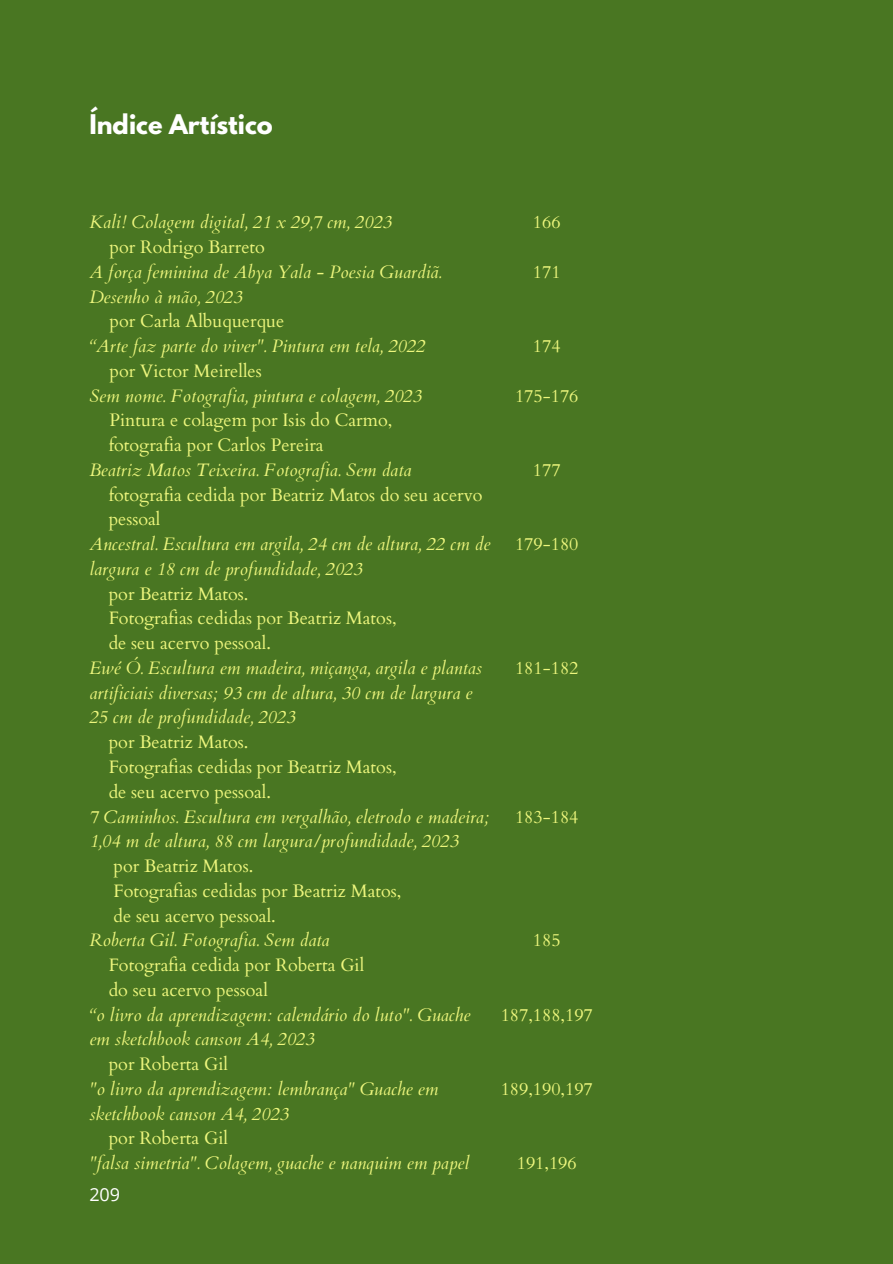
<style>
.page{position:relative;width:893px;height:1264px;background:#fff}
.page>*{position:absolute;margin:0;border:0;box-sizing:border-box;transform-origin:0 0}
.t1{font:700 24px "League Spartan";color:#fff}
.t2{font:italic 18px/24.8px "Cardo";color:#edf67d}
.t3{font:18px/24.8px "Cardo";color:#edf67d}
.t4{font:18px "Open Sans";color:#fff}
</style>
<div class="page">
<div style="left:0;top:0;width:892px;height:1263px;background:#497622"></div>
<h1 class="t1" style="left:89px;top:112px;width:185px">Índice Artístico</h1>
<p class="t2" style="left:89px;top:210px;width:304px">Kali! Colagem digital, 21 x 29,7 cm, 2023</p>
<p class="t3" style="left:110px;top:235px;width:157px">por Rodrigo Barreto</p>
<p class="t2" style="left:89px;top:260px;width:353px">A força feminina de Abya Yala - Poesia Guardiã.<br>Desenho à mão, 2023</p>
<p class="t3" style="left:110px;top:309px;width:176px">por Carla Albuquerque</p>
<p class="t2" style="left:89px;top:334px;width:337px">“Arte faz parte do viver". Pintura em tela, 2022</p>
<p class="t3" style="left:110px;top:359px;width:154px">por Victor Meirelles</p>
<p class="t2" style="left:89px;top:383px;width:334px">Sem nome. Fotografia, pintura e colagem, 2023</p>
<p class="t3" style="left:109px;top:408px;width:285px">Pintura e colagem por Isis do Carmo, fotografia por Carlos Pereira</p>
<p class="t2" style="left:89px;top:458px;width:324px">Beatriz Matos Teixeira. Fotografia. Sem data</p>
<p class="t3" style="left:109px;top:482px;width:375px">fotografia cedida por Beatriz Matos do seu acervo pessoal</p>
<p class="t2" style="left:89px;top:532px;width:402px">Ancestral. Escultura em argila, 24 cm de altura, 22 cm de largura e 18 cm de profundidade, 2023</p>
<p class="t3" style="left:109px;top:581px;width:289px">por Beatriz Matos.<br>Fotografias cedidas por Beatriz Matos, de seu acervo pessoal.</p>
<p class="t2" style="left:89px;top:656px;width:394px">Ewé Ó. Escultura em madeira, miçanga, argila e plantas artificiais diversas; 93 cm de altura, 30 cm de largura e<br>25 cm de profundidade, 2023</p>
<p class="t3" style="left:109px;top:730px;width:289px">por Beatriz Matos.<br>Fotografias cedidas por Beatriz Matos, de seu acervo pessoal.</p>
<p class="t2" style="left:89px;top:804px;width:401px">7 Caminhos. Escultura em vergalhão, eletrodo e madeira;<br>1,04 m de altura, 88 cm largura/profundidade, 2023</p>
<p class="t3" style="left:113px;top:854px;width:289px">por Beatriz Matos.<br>Fotografias cedidas por Beatriz Matos, de seu acervo pessoal.</p>
<p class="t2" style="left:89px;top:928px;width:242px">Roberta Gil. Fotografia. Sem data</p>
<p class="t3" style="left:109px;top:953px;width:257px">Fotografia cedida por Roberta Gil do seu acervo pessoal</p>
<p class="t2" style="left:89px;top:1002px;width:382px">“o livro da aprendizagem: calendário do luto". Guache em sketchbook canson A4, 2023</p>
<p class="t3" style="left:109px;top:1052px;width:121px">por Roberta Gil</p>
<p class="t2" style="left:89px;top:1076px;width:350px">"o livro da aprendizagem: lembrança" Guache em sketchbook canson A4, 2023</p>
<p class="t3" style="left:109px;top:1126px;width:121px">por Roberta Gil</p>
<p class="t2" style="left:89px;top:1151px;width:381px">"falsa simetria". Colagem, guache e nanquim em papel</p>
<p class="t4" style="left:89px;top:1181px;width:32px">209</p>
<p class="t3" style="left:533px;top:210px;width:29px">166</p>
<p class="t3" style="left:533px;top:260px;width:29px">171</p>
<p class="t3" style="left:533px;top:334px;width:29px">174</p>
<p class="t3" style="left:515px;top:383px;width:65px">175-176</p>
<p class="t3" style="left:533px;top:458px;width:29px">177</p>
<p class="t3" style="left:515px;top:532px;width:65px">179-180</p>
<p class="t3" style="left:515px;top:656px;width:65px">181-182</p>
<p class="t3" style="left:515px;top:804px;width:65px">183-184</p>
<p class="t3" style="left:533px;top:928px;width:29px">185</p>
<p class="t3" style="left:500px;top:1002px;width:94px">187,188,197</p>
<p class="t3" style="left:500px;top:1076px;width:94px">189,190,197</p>
<p class="t3" style="left:517px;top:1151px;width:61px">191,196</p>
</div>
